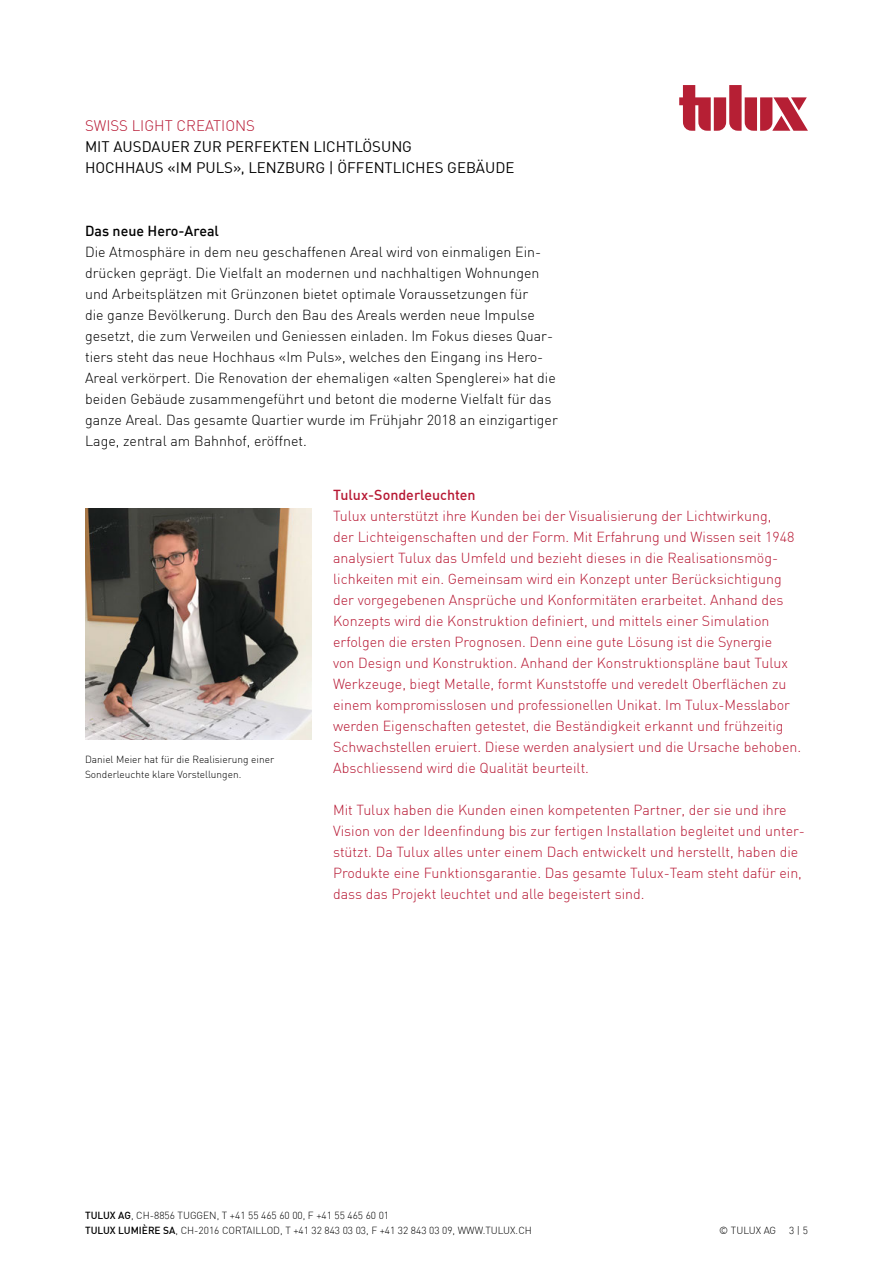
<style>
.page{position:relative;width:893px;height:1263px;background:#fff}
.page>*{position:absolute;margin:0;border:0;box-sizing:border-box;transform-origin:0 0}
.t1{font:15px/21px "DIN Offc";color:#000}
.t2{font:300 15px "DIN";color:#b71833}
.t3{font:300 14.25px/21px "DIN";color:#b71833}
.t4{font:300 14.25px/21px "DIN";color:#000}
.t5{font:500 14.25px "DIN";color:#b71833}
.t6{font:500 14.25px "DIN";color:#000}
.t7{font:300 10.2px/15px "DIN";color:#000}
.s1{font-weight:500}
</style>
<div class="page">
<svg style="left:679px;top:85px;width:129px;height:46px"></svg>
<img style="left:85px;top:509px;width:227px;height:231px">
<p class="t2" style="left:85px;top:116px;width:172px">SWISS LIGHT CREATIONS</p>
<p class="t1" style="left:85px;top:136px;width:431px">MIT AUSDAUER ZUR PERFEKTEN LI CHTLÖSUNG<br>HOCHHAUS «IM PULS», LENZBURG | ÖFFENTLICH ES GEBÄUDE</p>
<p class="t6" style="left:85px;top:222px;width:135px">Das neue Hero-Areal</p>
<p class="t4" style="left:85px;top:241px;width:474px">Die Atmosphäre in dem neu geschaffenen Areal wird von einmaligen Ein&shy;drücken geprägt. Die Vielfalt an modernen und nachhaltigen Wohnungen und Arbeitsplätzen mit Grünzonen bietet optimale Voraussetzungen für<br>die ganze Bevölkerung. Durch den Bau des Areals werden neue Impulse gesetzt, die zum Verweilen und Geniessen einladen. Im Fokus dieses Quar&shy;tiers steht das neue Hochhaus «Im Puls», welches den Eingang ins Hero-Areal verkörpert. Die Renovation der ehemaligen «alten Spenglerei» hat die beiden Gebäude zusammengeführt und betont die moderne Vielfalt für das ganze Areal. Das gesamte Quartier wurde im Frühjahr 2018 an einzigartiger Lage, zentral am Bahnhof, eröffnet.</p>
<p class="t7" style="left:85px;top:751px;width:191px">Daniel Meier hat für die Realisierung einer<br>Sonderleuchte klare Vorstellungen.</p>
<p class="t5" style="left:333px;top:485px;width:144px">Tulux-Sonderleuchten</p>
<p class="t3" style="left:333px;top:505px;width:470px">Tulux unterstützt ihre Kunden bei der Visualisierung der Lichtwirkung,<br>der Lichteigenschaften und der Form. Mit Erfahrung und Wissen seit 1948 analysiert Tulux das Umfeld und bezieht dieses in die Realisationsmög&shy;lichkeiten mit ein. Gemeinsam wird ein Konzept unter Berücksichtigung der vorgegebenen Ansprüche und Konformitäten erarbeitet. Anhand des Konzepts wird die Konstruktion definiert, und mittels einer Simulation erfolgen die ersten Prognosen. Denn eine gute Lösung ist die Synergie<br>von Design und Konstruktion. Anhand der Konstruktionspläne baut Tulux Werkzeuge, biegt Metalle, formt Kunststoffe und veredelt Oberflächen zu einem kompromisslosen und professionellen Unikat. Im Tulux-Messlabor werden Eigenschaften getestet, die Beständigkeit erkannt und frühzeitig Schwachstellen eruiert. Diese werden analysiert und die Ursache behoben.<br>Abschliessend wird die Qualität beurteilt.</p>
<p class="t3" style="left:333px;top:799px;width:473px">Mit Tulux haben die Kunden einen kompetenten Partner, der sie und ihre Vision von der Ideenfindung bis zur fertigen Installation begleitet und unter&shy;stützt. Da Tulux alles unter einem Dach entwickelt und herstellt, haben die Produkte eine Funktionsgarantie. Das gesamte Tulux-Team steht dafür ein, dass das Projekt leuchtet und alle begeistert sind.</p>
<p class="t7" style="left:85px;top:1208px;width:448px"><span class="s1">TULUX AG</span>, CH-8856 TUGGEN, T +41 55 465 60 00, F +41 55 465 60 01<br><span class="s1">TULUX LUMIÈRE SA</span>, CH-2016 CORTAILLOD, T +41 32 843 03 03, F +41 32 843 03 09, WWW.TULUX.CH</p>
<p class="t7" style="left:719px;top:1223px;width:21px">© Tulux</p>
<p class="t7" style="left:764px;top:1223px;width:4px">ag</p>
<p class="t7" style="left:789px;top:1223px;width:20px">3 | 5</p>
</div>
